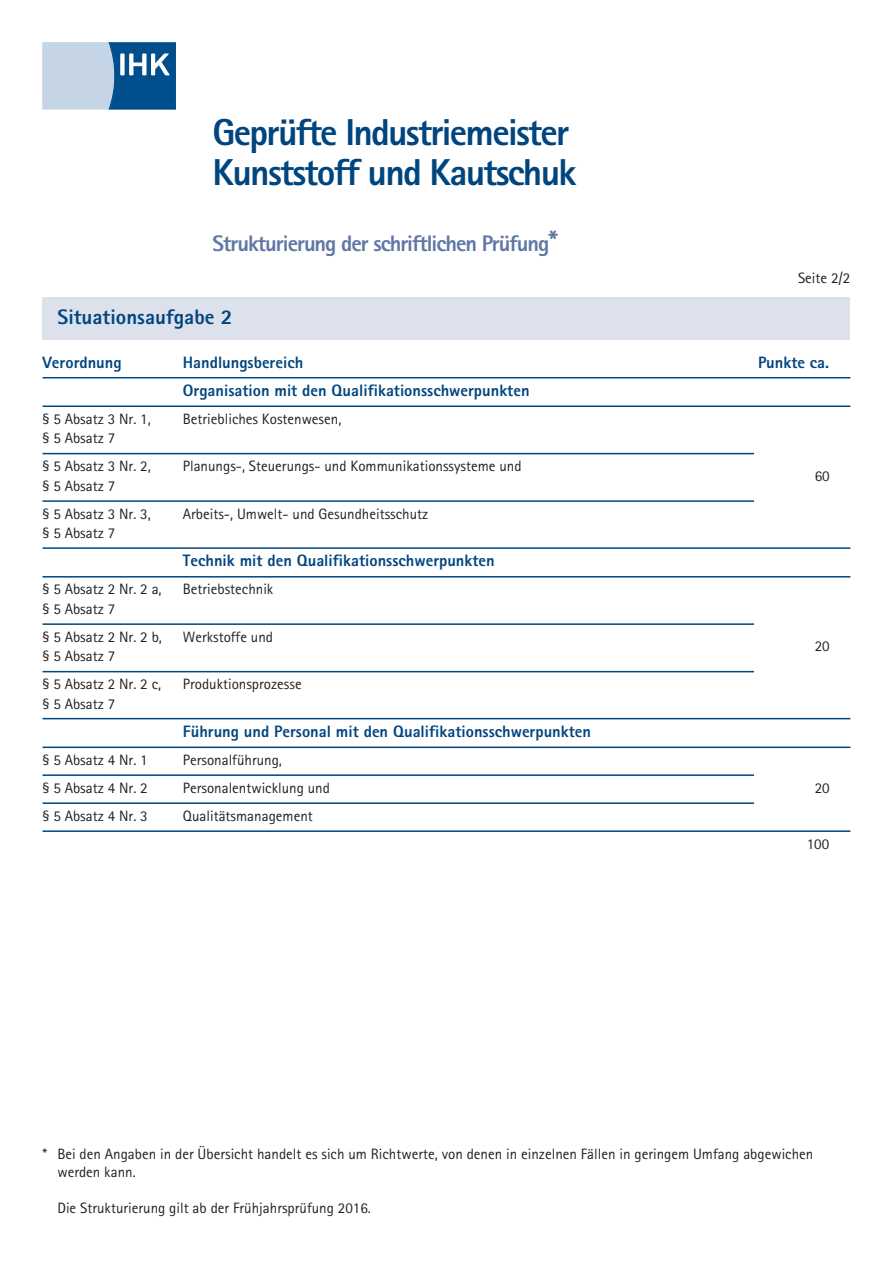
<style>
.page{position:relative;width:893px;height:1263px;background:#fff}
.page>*{position:absolute;margin:0;border:0;box-sizing:border-box;transform-origin:0 0}
.t1{font:800 37.5px/40.5px "AT Rotis Sans Serif";letter-spacing:-.045em;color:#01457f}
.t2{font:800 22.5px "AT Rotis Sans Serif";letter-spacing:-.045em;color:#5f77a5}
.t3{font:800 21px "AT Rotis Sans Serif";color:#01457f}
.t4{font:800 16.5px "AT Rotis Sans Serif";color:#01457f}
.t5{font:15px/28px "AT Rotis Sans Serif";color:#231f20}
.s1{font-size:30px}
</style>
<div class="page">
<svg style="left:43px;top:43px;width:133px;height:66px;background:#769fc1"></svg>
<div style="left:43px;top:298px;width:807px;height:42px;background:#dce1ec"></div>
<hr style="left:43px;top:377px;width:807px;height:1px;background:#01457f">
<hr style="left:43px;top:405px;width:807px;height:2px;background:#01457f">
<hr style="left:43px;top:453px;width:807px;height:1px;background:#01457f">
<hr style="left:43px;top:500px;width:807px;height:2px;background:#01457f">
<hr style="left:43px;top:547px;width:807px;height:2px;background:#01457f">
<hr style="left:43px;top:576px;width:807px;height:1px;background:#01457f">
<hr style="left:43px;top:623px;width:807px;height:2px;background:#01457f">
<hr style="left:43px;top:671px;width:807px;height:1px;background:#01457f">
<hr style="left:43px;top:718px;width:807px;height:1px;background:#01457f">
<hr style="left:43px;top:746px;width:807px;height:2px;background:#01457f">
<hr style="left:43px;top:774px;width:807px;height:2px;background:#01457f">
<hr style="left:43px;top:802px;width:807px;height:2px;background:#01457f">
<hr style="left:43px;top:830px;width:807px;height:2px;background:#01457f">
<div style="left:754px;top:750px;width:96px;height:79px;background:#fff"></div>
<div style="left:754px;top:579px;width:96px;height:136px;background:#fff"></div>
<div style="left:754px;top:409px;width:96px;height:136px;background:#fff"></div>
<h1 class="t1" style="left:213px;top:116px;width:365px">Geprüfte Industriemeister<br>Kunststoff und Kautschuk</h1>
<h2 class="t2" style="left:213px;top:236px;width:347px">Strukturierung der schriftlichen Prüfung<span class="s1">*</span></h2>
<p class="t5" style="left:798px;top:265px;width:54px">Seite 2/2</p>
<h3 class="t3" style="left:58px;top:309px;width:176px">Situationsaufgabe 2</h3>
<p class="t4" style="left:43px;top:356px;width:81px">Verordnung</p>
<p class="t4" style="left:183px;top:356px;width:122px">Handlungsbereich</p>
<p class="t4" style="left:758px;top:356px;width:73px">Punkte ca.</p>
<p class="t4" style="left:183px;top:384px;width:348px">Organisation mit den Qualifikationsschwerpunkten</p>
<p class="t5" style="left:43px;top:406px;width:110px">§ 5 Absatz 3 Nr. 1,</p>
<p class="t5" style="left:183px;top:406px;width:160px">Betriebliches Kostenwesen,</p>
<p class="t5" style="left:43px;top:426px;width:110px">§ 5 Absatz 7<br>§ 5 Absatz 3 Nr. 2,</p>
<p class="t5" style="left:183px;top:454px;width:340px">Planungs-, Steuerungs- und Kommunikationssysteme und</p>
<p class="t5" style="left:815px;top:463px;width:16px">60</p>
<p class="t5" style="left:43px;top:473px;width:110px">§ 5 Absatz 7<br>§ 5 Absatz 3 Nr. 3,</p>
<p class="t5" style="left:183px;top:501px;width:247px">Arbeits-, Umwelt- und Gesundheitsschutz</p>
<p class="t5" style="left:43px;top:521px;width:74px">§ 5 Absatz 7</p>
<p class="t4" style="left:183px;top:555px;width:313px">Technik mit den Qualifikationsschwerpunkten</p>
<p class="t5" style="left:43px;top:577px;width:121px">§ 5 Absatz 2 Nr. 2 a,</p>
<p class="t5" style="left:183px;top:577px;width:92px">Betriebstechnik</p>
<p class="t5" style="left:43px;top:596px;width:121px">§ 5 Absatz 7<br>§ 5 Absatz 2 Nr. 2 b,</p>
<p class="t5" style="left:183px;top:624px;width:92px">Werkstoffe und</p>
<p class="t5" style="left:43px;top:644px;width:120px">§ 5 Absatz 7<br>§ 5 Absatz 2 Nr. 2 c,</p>
<p class="t5" style="left:43px;top:691px;width:74px">§ 5 Absatz 7</p>
<p class="t5" style="left:183px;top:672px;width:120px">Produktionsprozesse</p>
<p class="t4" style="left:183px;top:725px;width:410px">Führung und Personal mit den Qualifikationsschwerpunkten</p>
<p class="t5" style="left:43px;top:747px;width:107px">§ 5 Absatz 4 Nr. 1</p>
<p class="t5" style="left:183px;top:747px;width:101px">Personalführung,</p>
<p class="t5" style="left:43px;top:775px;width:107px">§ 5 Absatz 4 Nr. 2</p>
<p class="t5" style="left:183px;top:775px;width:149px">Personalentwicklung und</p>
<p class="t5" style="left:43px;top:803px;width:107px">§ 5 Absatz 4 Nr. 3</p>
<p class="t5" style="left:183px;top:803px;width:131px">Qualitätsmanagement</p>
<p class="t5" style="left:815px;top:633px;width:16px">20</p>
<p class="t5" style="left:815px;top:775px;width:16px">20</p>
<p class="t5" style="left:807px;top:831px;width:24px">100</p>
<p class="t5" style="left:57px;top:1146px;width:757px;line-height:18px;text-indent:-15px">* Bei den Angaben in der Übersicht handelt es sich um Richtwerte, von denen in einzelnen Fällen in geringem Umfang abgewichen werden kann.</p>
<p class="t5" style="left:57px;top:1195px;width:315px">Die Strukturierung gilt ab der Frühjahrsprüfung 2016.</p>
</div>
